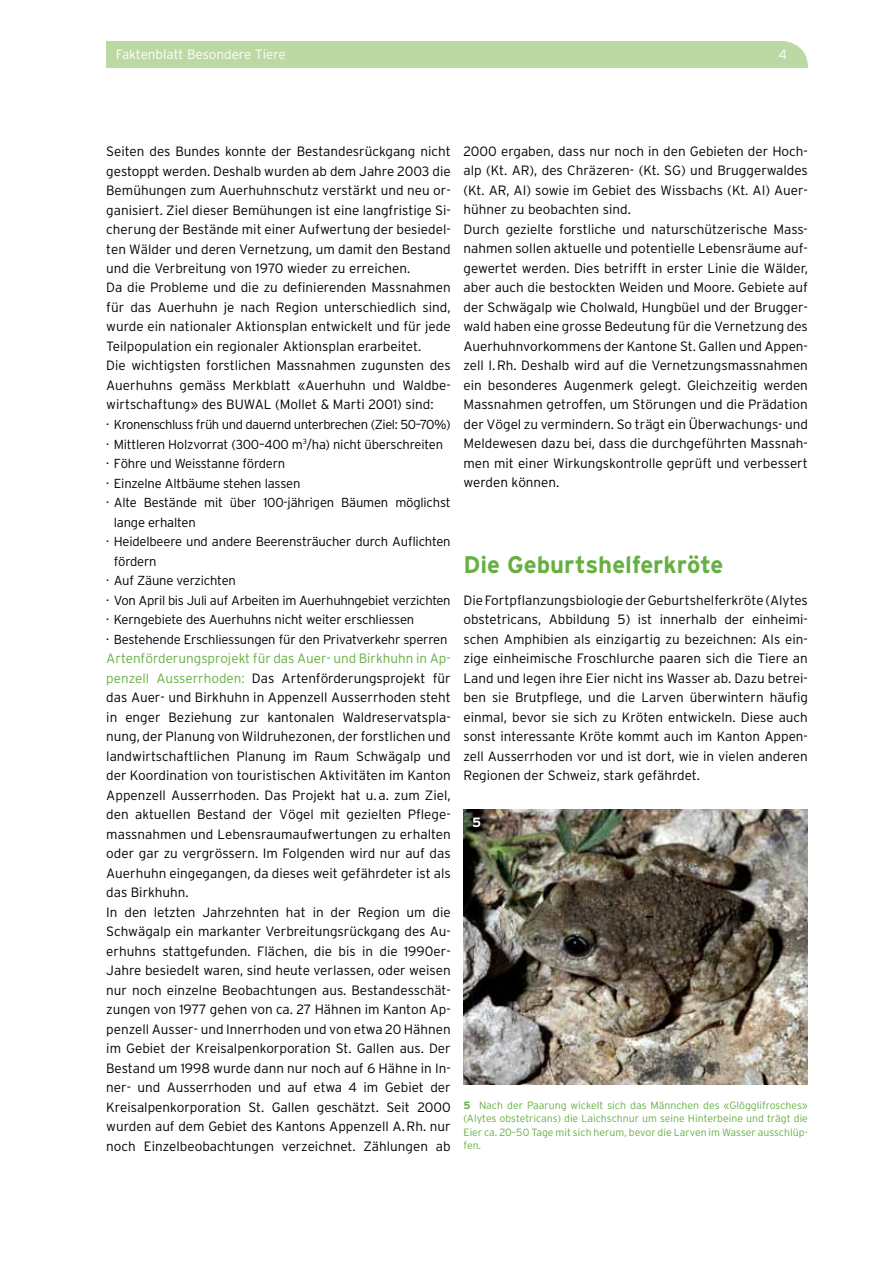
<style>
.page{position:relative;width:893px;height:1263px;background:#fff}
.page>*{position:absolute;margin:0;border:0;box-sizing:border-box;transform-origin:0 0}
.t1{font:700 24px "Interstate";color:#65b041}
.t2{font:300 13.5px/19.5px "Interstate";color:#000}
.t3{font:300 13.5px "Interstate";color:#fff}
.t4{font:700 13.5px "Interstate";color:#fff}
.t5{font:300 13.05px "Interstate";letter-spacing:-.015em;color:#000}
.t6{font:300 13.05px "Interstate";letter-spacing:-.035em;color:#000}
.t7{font:300 10.5px/13.5px "Interstate";color:#65b041;text-align:justify}
.s1{color:#65b041}
.s2{font-weight:700}
</style>
<div class="page">
<div style="left:106px;top:41px;width:702px;height:27px;background:#bcd9a3"></div>
<svg style="left:781px;top:14px;width:54px;height:54px"></svg>
<img style="left:463px;top:809px;width:345px;height:276px">
<div style="left:463px;top:807px;width:24px;height:28px;background:#000;opacity:.75"></div>
<p class="t3" style="left:116px;top:46px;width:172px">Faktenblatt Besondere Tiere</p>
<p class="t3" style="left:778px;top:46px;width:10px">4</p>
<p class="t2" style="left:106px;top:141px;width:346px">Seiten des Bundes konnte der Bestandesrückgang nicht gestoppt werden. Deshalb wurden ab dem Jahre 2003 die Bemühungen zum Auerhuhnschutz verstärkt und neu or&shy;ganisiert. Ziel dieser Bemühungen ist eine langfristige Si&shy;cherung der Bestände mit einer Aufwertung der besiedel&shy;ten Wälder und deren Vernetzung, um damit den Bestand und die Verbreitung von 1970 wieder zu erreichen.<br>Da die Probleme und die zu definierenden Massnahmen für das Auerhuhn je nach Region unterschiedlich sind, wurde ein nationaler Aktionsplan entwickelt und für jede Teilpopulation ein regionaler Aktionsplan erarbeitet.<br>Die wichtigsten forstlichen Massnahmen zugunsten des Auerhuhns gemäss Merkblatt «Auerhuhn und Waldbe&shy;wirtschaftung» des BUWAL (Mollet &amp; Marti 2001) sind:</p>
<p class="t6" style="left:106px;top:417px;width:346px">· Kronenschluss früh und dauernd unterbrechen (Ziel: 50–70%)</p>
<p class="t5" style="left:106px;top:437px;width:338px">· Mittleren Holzvorrat (300–400 m<sup>3</sup>/ha) nicht überschreiten</p>
<p class="t5" style="left:106px;top:456px;width:180px">· Föhre und Weisstanne fördern</p>
<p class="t5" style="left:106px;top:476px;width:196px">· Einzelne Altbäume stehen lassen</p>
<p class="t5" style="left:106px;top:495px;width:346px">· Alte Bestände mit über 100-jährigen Bäumen möglichst</p>
<p class="t5" style="left:114px;top:515px;width:84px">lange erhalten</p>
<p class="t5" style="left:106px;top:534px;width:346px">· Heidelbeere und andere Beerensträucher durch Auflichten</p>
<p class="t5" style="left:114px;top:554px;width:44px">fördern</p>
<p class="t5" style="left:106px;top:573px;width:131px">· Auf Zäune verzichten</p>
<p class="t5" style="left:106px;top:593px;width:346px">· Von April bis Juli auf Arbeiten im Auerhuhngebiet verzichten</p>
<p class="t5" style="left:106px;top:612px;width:309px">· Kerngebiete des Auerhuhns nicht weiter erschliessen</p>
<p class="t5" style="left:106px;top:632px;width:343px">· Bestehende Erschliessungen für den Privatverkehr sperren</p>
<p class="t2" style="left:106px;top:648px;width:346px"><span class="s1">Artenförderungsprojekt für das Auer- und Birkhuhn in Ap&shy;penzell Ausserrhoden:</span> Das Artenförderungsprojekt für das Auer- und Birkhuhn in Appenzell Ausserrhoden steht in enger Beziehung zur kantonalen Waldreservatspla&shy;nung, der Planung von Wildruhezonen, der forstlichen und landwirtschaftlichen Planung im Raum Schwägalp und der Koordination von touristischen Aktivitäten im Kanton Appenzell Ausserrhoden. Das Projekt hat u.a. zum Ziel, den aktuellen Bestand der Vögel mit gezielten Pflege&shy;massnahmen und Lebensraumaufwertungen zu erhalten oder gar zu vergrössern. Im Folgenden wird nur auf das Auerhuhn eingegangen, da dieses weit gefährdeter ist als das Birkhuhn.<br>In den letzten Jahrzehnten hat in der Region um die Schwägalp ein markanter Verbreitungsrückgang des Au&shy;erhuhns stattgefunden. Flächen, die bis in die 1990er-Jahre besiedelt waren, sind heute verlassen, oder weisen nur noch einzelne Beobachtungen aus. Bestandesschät&shy;zungen von 1977 gehen von ca. 27 Hähnen im Kanton Ap&shy;penzell Ausser- und Innerrhoden und von etwa 20 Hähnen im Gebiet der Kreisalpenkorporation St. Gallen aus. Der Bestand um 1998 wurde dann nur noch auf 6 Hähne in In&shy;ner- und Ausserrhoden und auf etwa 4 im Gebiet der Kreisalpenkorporation St. Gallen geschätzt. Seit 2000 wurden auf dem Gebiet des Kantons Appenzell A.Rh. nur noch Einzelbeobachtungen verzeichnet. Zählungen ab</p>
<p class="t2" style="left:463px;top:141px;width:346px">2000 ergaben, dass nur noch in den Gebieten der Hoch&shy;alp (Kt. AR), des Chräzeren- (Kt. SG) und Bruggerwaldes (Kt. AR, AI) sowie im Gebiet des Wissbachs (Kt. AI) Auer&shy;hühner zu beobachten sind.<br>Durch gezielte forstliche und naturschützerische Mass&shy;nahmen sollen aktuelle und potentielle Lebensräume auf&shy;gewertet werden. Dies betrifft in erster Linie die Wälder, aber auch die bestockten Weiden und Moore. Gebiete auf der Schwägalp wie Cholwald, Hungbüel und der Brugger&shy;wald haben eine grosse Bedeutung für die Vernetzung des Auerhuhnvorkommens der Kantone St. Gallen und Appen&shy;zell I.Rh. Deshalb wird auf die Vernetzungsmassnahmen ein besonderes Augenmerk gelegt. Gleichzeitig werden Massnahmen getroffen, um Störungen und die Prädation der Vögel zu vermindern. So trägt ein Überwachungs- und Meldewesen dazu bei, dass die durchgeführten Massnah&shy;men mit einer Wirkungskontrolle geprüft und verbessert werden können.</p>
<h1 class="t1" style="left:463px;top:551px;width:261px">Die Geburtshelferkröte</h1>
<p class="t2" style="left:463px;top:590px;width:346px;text-align:justify">Die Fortpflanzungsbiologie der Geburtshelferkröte (Alytes obstetricans, Abbildung 5) ist innerhalb der einheimi&shy;schen Amphibien als einzigartig zu bezeichnen: Als ein&shy;zige einheimische Froschlurche paaren sich die Tiere an Land und legen ihre Eier nicht ins Wasser ab. Dazu betrei&shy;ben sie Brutpflege, und die Larven überwintern häufig einmal, bevor sie sich zu Kröten entwickeln. Diese auch sonst interessante Kröte kommt auch im Kanton Appen&shy;zell Ausserrhoden vor und ist dort, wie in vielen anderen Regionen der Schweiz, stark gefährdet.</p>
<p class="t4" style="left:472px;top:814px;width:11px">5</p>
<p class="t7" style="left:463px;top:1098px;width:346px"><span class="s2">5</span> Nach der Paarung wickelt sich das Männchen des «Glögglifrosches» (Alytes obstetricans) die Laichschnur um seine Hinterbeine und trägt die Eier ca. 20–50 Tage mit sich herum, bevor die Larven im Wasser ausschlüp&shy;fen.</p>
</div>
